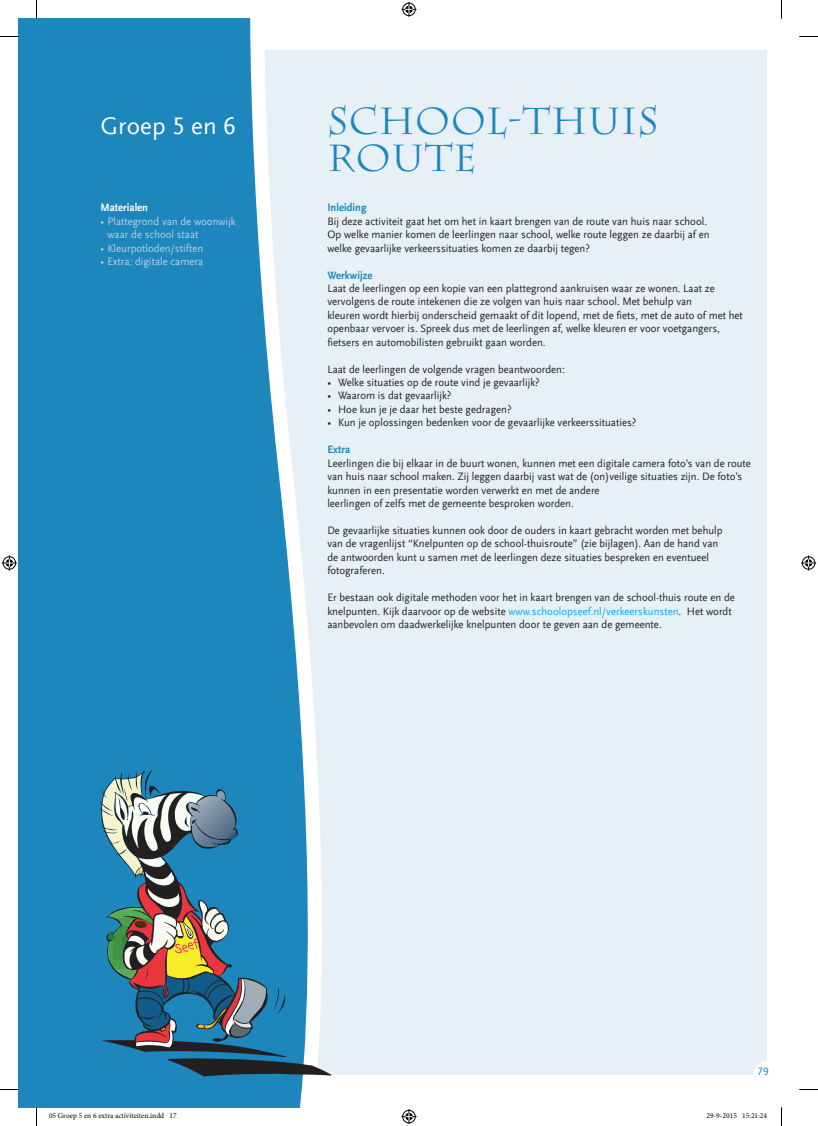
<style>
.page{position:relative;width:818px;height:1126px;background:#fff}
.page>*{position:absolute;margin:0;border:0;box-sizing:border-box;transform-origin:0 0}
.t1{font:37.5px/37.5px "Charlemagne Std";letter-spacing:.025em;color:#1d86bc}
.t2{font:25px "Scala Sans Offc";letter-spacing:.005em;color:#fff}
.t3{font:11.25px/13.4px "Scala Sans Offc";color:#231f20;scale:.95 1}
.t4{font:11.25px/13.4px "Scala Sans Offc";letter-spacing:.005em;color:#bacfe6;scale:.95 1}
.t5{font:700 11.25px "Scala Sans Offc";letter-spacing:.005em;color:#1d86bc;scale:.95 1}
.t6{font:700 11.25px "Scala Sans Offc";letter-spacing:.005em;color:#fff;scale:.95 1}
.t7{font:11.25px "Scala Sans Offc";color:#1d86bc}
.t8{font:7.5px "Minion Pro";color:#000}
.s1{color:#00aeef}
</style>
<div class="page">
<div style="left:36px;top:51px;width:730px;height:1024px;background:#e7eff7"></div>
<svg style="left:19px;top:19px;width:324px;height:1088px;fill:#1d86bc"></svg>
<div style="left:752px;top:1060px;width:29px;height:29px;background:#fff;border-radius:50%"></div>
<div style="left:99px;top:769px;width:171px;height:278px;background:#1d86bc"></div>
<img style="left:102px;top:777px;width:39px;height:79px">
<img style="left:204px;top:791px;width:32px;height:56px">
<svg style="left:114px;top:785px;width:90px;height:65px;background:#8a9b9f"></svg>
<svg style="left:102px;top:856px;width:229px;height:220px;background:#54869e"></svg>
<svg style="left:0;top:36px;width:19px;height:1px"></svg>
<svg style="left:799px;top:36px;width:18px;height:1px"></svg>
<svg style="left:0;top:1088px;width:19px;height:2px"></svg>
<svg style="left:799px;top:1089px;width:18px;height:1px"></svg>
<svg style="left:36px;top:0;width:1px;height:19px"></svg>
<svg style="left:36px;top:1107px;width:1px;height:18px"></svg>
<svg style="left:401px;top:2px;width:15px;height:15px"></svg>
<svg style="left:401px;top:1109px;width:15px;height:14px"></svg>
<svg style="left:2px;top:555px;width:15px;height:15px"></svg>
<svg style="left:801px;top:555px;width:14px;height:15px"></svg>
<h2 class="t2" style="left:100px;top:111px;width:137px">Groep 5 en 6</h2>
<p class="t6" style="left:100px;top:201px;width:52px">Materialen</p>
<p class="t4" style="left:107px;top:214px;width:136px;text-indent:-7px">• Plattegrond van de woonwijk waar de school staat</p>
<p class="t4" style="left:100px;top:241px;width:110px">• Kleurpotloden/stiften</p>
<p class="t4" style="left:100px;top:255px;width:110px">• Extra: digitale camera</p>
<h1 class="t1" style="left:327px;top:103px;width:332px">SCHOOL-THUIS<br>ROUTE</h1>
<p class="t5" style="left:327px;top:201px;width:43px">Inleiding</p>
<p class="t3" style="left:327px;top:214px;width:403px">Bij deze activiteit gaat het om het in kaart brengen van de route van huis naar school.<br>Op welke manier komen de leerlingen naar school, welke route leggen ze daarbij af en welke gevaarlijke verkeerssituaties komen ze daarbij tegen?</p>
<p class="t5" style="left:327px;top:268px;width:49px">Werkwijze</p>
<p class="t3" style="left:327px;top:282px;width:438px">Laat de leerlingen op een kopie van een plattegrond aankruisen waar ze wonen. Laat ze vervolgens de route intekenen die ze volgen van huis naar school. Met behulp van<br>kleuren wordt hierbij onderscheid gemaakt of dit lopend, met de fiets, met de auto of met het openbaar vervoer is. Spreek dus met de leerlingen af, welke kleuren er voor voetgangers, fietsers en automobilisten gebruikt gaan worden.</p>
<p class="t3" style="left:327px;top:362px;width:251px">Laat de leerlingen de volgende vragen beantwoorden:</p>
<p class="t3" style="left:327px;top:376px;width:225px">• Welke situaties op de route vind je gevaarlijk?</p>
<p class="t3" style="left:327px;top:389px;width:132px">• Waarom is dat gevaarlijk?</p>
<p class="t3" style="left:327px;top:402px;width:195px">• Hoe kun je je daar het beste gedragen?</p>
<p class="t3" style="left:327px;top:416px;width:326px">• Kun je oplossingen bedenken voor de gevaarlijke verkeerssituaties?</p>
<p class="t5" style="left:327px;top:443px;width:25px">Extra</p>
<p class="t3" style="left:327px;top:456px;width:447px">Leerlingen die bij elkaar in de buurt wonen, kunnen met een digitale camera foto’s van de route van huis naar school maken. Zij leggen daarbij vast wat de (on)veilige situaties zijn. De foto’s kunnen in een presentatie worden verwerkt en met de andere<br>leerlingen of zelfs met de gemeente besproken worden.</p>
<p class="t3" style="left:327px;top:523px;width:417px">De gevaarlijke situaties kunnen ook door de ouders in kaart gebracht worden met behulp van de vragenlijst “Knelpunten op de school-thuisroute” (zie bijlagen). Aan de hand van de antwoorden kunt u samen met de leerlingen deze situaties bespreken en eventueel fotograferen.</p>
<p class="t3" style="left:327px;top:591px;width:430px">Er bestaan ook digitale methoden voor het in kaart brengen van de school-thuis route en de knelpunten. Kijk daarvoor op de website <span class="s1">www.schoolopseef.nl/verkeerskunsten</span>. Het wordt aanbevolen om daadwerkelijke knelpunten door te geven aan de gemeente.</p>
<p class="t7" style="left:756px;top:1065px;width:13px">79</p>
<p class="t8" style="left:49px;top:1110px;width:129px">05 Groep 5 en 6 extra activiteiten.indd 17</p>
<p class="t8" style="left:706px;top:1110px;width:62px">29-9-2015 15:21:24</p>
</div>
